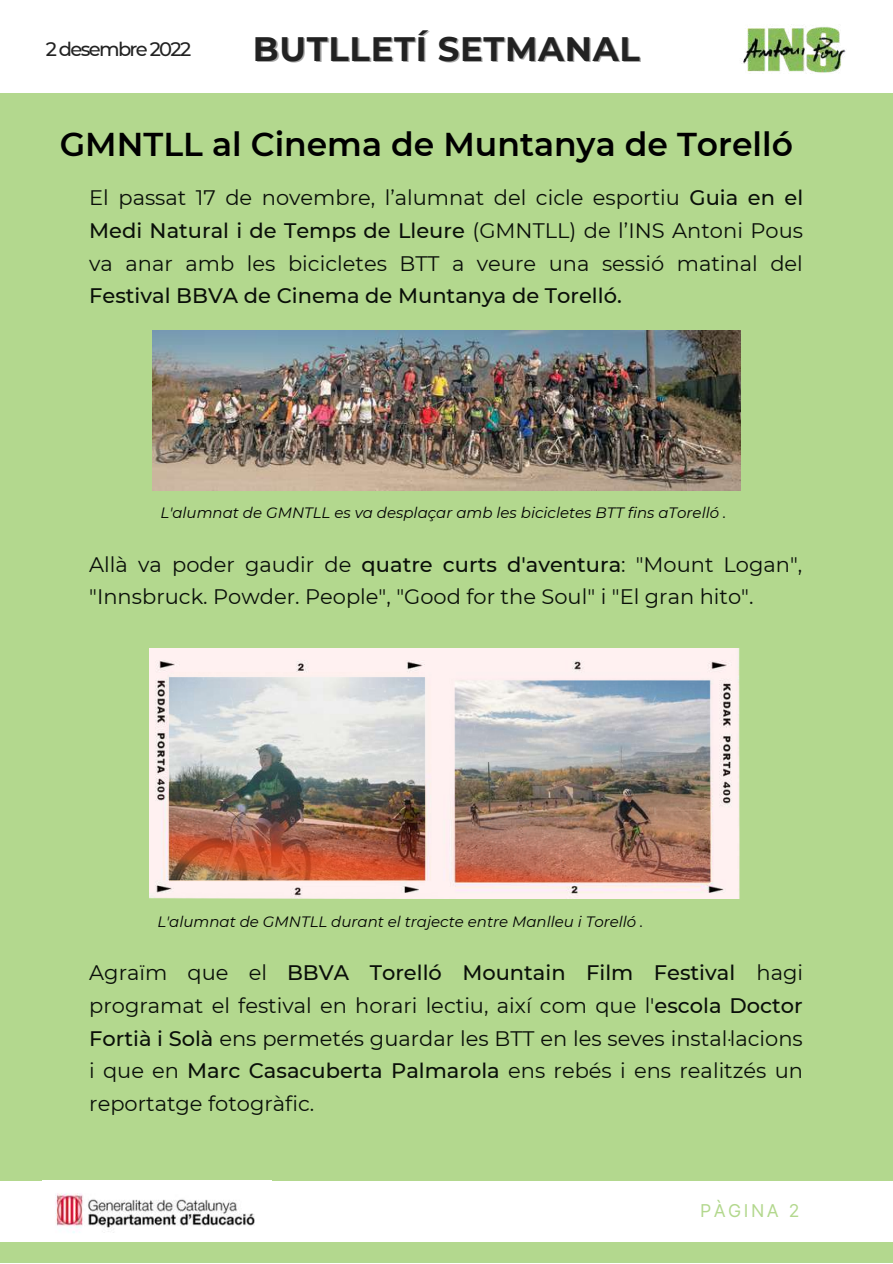
<style>
.page{position:relative;width:893px;height:1264px;background:#fff}
.page>*{position:absolute;margin:0;border:0;box-sizing:border-box;transform-origin:0 0}
.t1{font:700 33.9px "Montserrat";letter-spacing:.02em;color:#222}
.t2{font:600 33px "Montserrat";color:#000}
.t3{font:21px/32.5px "Montserrat";color:#0a0f09;text-align:justify}
.t4{font:500 21px "Montserrat";color:#0a0f09}
.t5{font:500 19.5px "Montserrat";letter-spacing:-.085em;color:#222}
.t6{font:17.7px "Inter";letter-spacing:.14em;color:#b3d88e}
.t7{font:italic 15px "Montserrat";color:#000}
.s1{font-weight:500}
</style>
<div class="page">
<div style="left:0;top:0;width:892px;height:1262px;background:#b3d88e"></div>
<div style="left:0;top:1180px;width:892px;height:61px;background:#fff"></div>
<img style="left:55px;top:1193px;width:200px;height:40px">
<div style="left:0;top:0;width:892px;height:92px;background:#fff"></div>
<img style="left:743px;top:24px;width:103px;height:49px">
<img style="left:153px;top:330px;width:587px;height:160px">
<img style="left:150px;top:648px;width:589px;height:250px">
<p class="t5" style="left:46px;top:37px;width:147px">2 desembre 2022</p>
<h1 class="t1" style="left:253px;top:28px;width:388px">BUTLLETÍ SETMANAL</h1>
<h2 class="t2" style="left:60px;top:124px;width:734px">GMNTLL al Cinema de Muntanya de Torelló</h2>
<p class="t3" style="left:89px;top:182px;width:715px">El passat 17 de novembre, l’alumnat del cicle esportiu <span class="s1">Guia en el Medi Natural i de Temps de Lleure</span> (GMNTLL) de l’INS Antoni Pous va anar amb les bicicletes BTT a veure una sessió matinal del</p>
<p class="t4" style="left:89px;top:283px;width:534px">Festival BBVA de Cinema de Muntanya de Torelló.</p>
<p class="t7" style="left:161px;top:503px;width:567px">L'alumnat de GMNTLL es va desplaçar amb les bicicletes BTT fins aTorelló .</p>
<p class="t3" style="left:89px;top:548px;width:714px">Allà va poder gaudir de <span class="s1">quatre curts d'aventura</span>: "Mount Logan", "Innsbruck. Powder. People", "Good for the Soul" i "El gran hito".</p>
<p class="t7" style="left:157px;top:912px;width:487px">L'alumnat de GMNTLL durant el trajecte entre Manlleu i Torelló .</p>
<p class="t3" style="left:89px;top:956px;width:715px">Agraïm que el <span class="s1">BBVA Torelló Mountain Film Festival</span> hagi programat el festival en horari lectiu, així com que l'<span class="s1">escola Doctor Fortià i Solà</span> ens permetés guardar les BTT en les seves instal·lacions i que en <span class="s1">Marc Casacuberta Palmarola</span> ens rebés i ens realitzés un reportatge fotogràfic.</p>
<p class="t6" style="left:700px;top:1200px;width:101px">PÀGINA 2</p>
</div>
